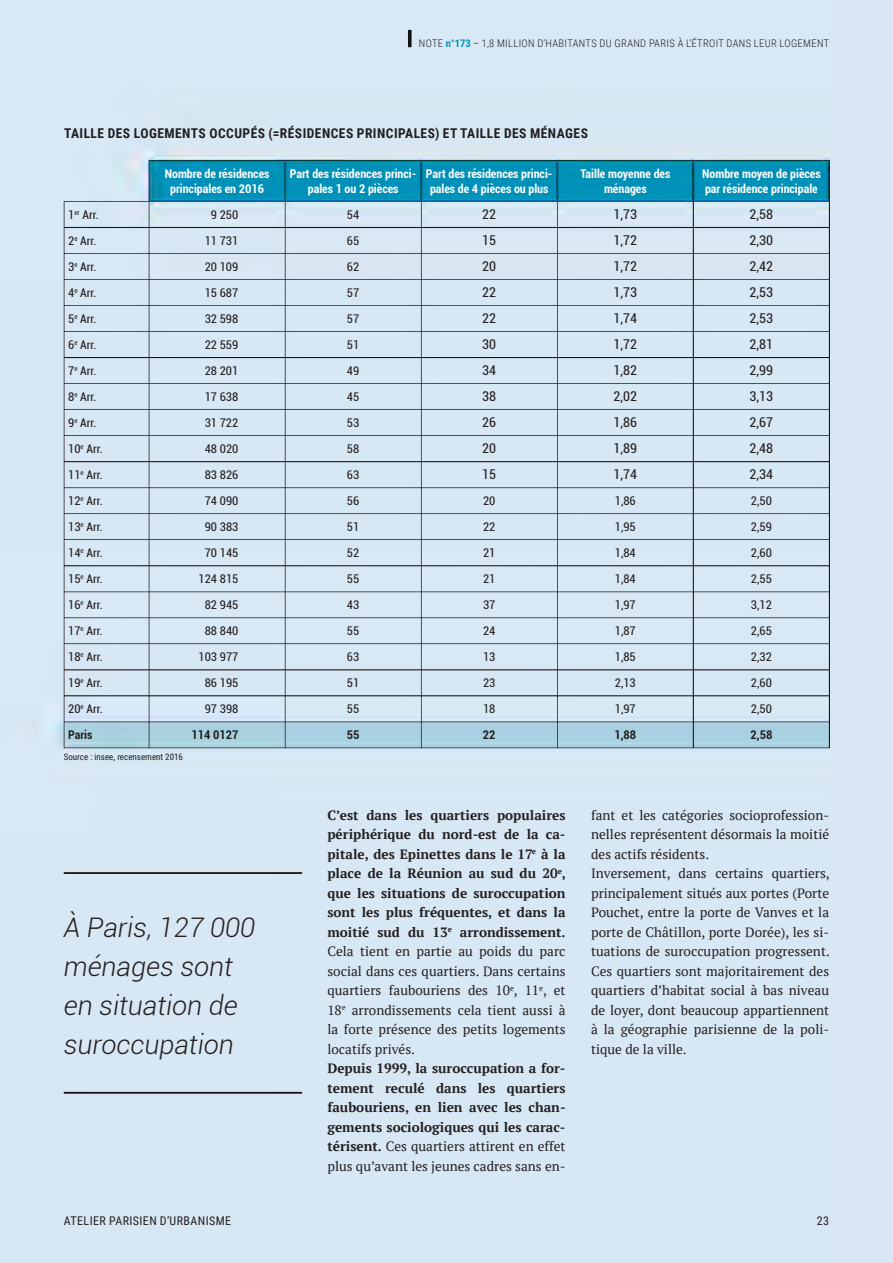
<style>
.page{position:relative;width:893px;height:1263px;background:#fff}
.page>*{position:absolute;margin:0;border:0;box-sizing:border-box;transform-origin:0 0}
.t1{font:italic 300 27px/39px "Roboto";color:#231f20}
.t2{font:700 13.5px/19.5px "PT Serif";color:#231f20;text-align:justify}
.t3{font:13.5px/19.5px "PT Serif";color:#231f20}
.t4{font:condensed 13.5px "Roboto";color:#231f20}
.t5{font:700 13.5px "Roboto Condensed";letter-spacing:.035em;color:#231f20}
.t6{font:condensed 12px "Roboto";color:#231f20}
.t7{font:700 condensed 12px/15px "Roboto";color:#fff;text-align:center}
.t8{font:12px "Roboto Condensed";letter-spacing:.035em;color:#231f20}
.t9{font:700 condensed 12px "Roboto";color:#231f20}
.t10{font:300 10.5px "Roboto Condensed";letter-spacing:.035em;color:#231f20}
.t11{font:9px "Roboto Condensed";color:#231f20}
.s1{font-weight:700;color:#0097bb}
.s2{font-weight:400}
</style>
<div class="page">
<img style="left:0;top:0;width:893px;height:1262px">
<p class="t10" style="left:419px;top:36px;width:412px">NOTE <span class="s1">n°173</span> – 1,8 MILLION D’HABITANTS DU GRAND PARIS À L’ÉTROIT DANS LEUR LOGEMENT</p>
<p class="t5" style="left:64px;top:123px;width:525px">TAILLE DES LOGEMENTS OCCUPÉS (=RÉSIDENCES PRINCIPALES) ET TAILLE DES MÉNAGES</p>
<p class="t7" style="left:165px;top:165px;width:106px">Nombre de résidences principales en 2016</p>
<p class="t7" style="left:290px;top:165px;width:128px">Part des résidences princi&shy;pales 1 ou 2 pièces</p>
<p class="t7" style="left:426px;top:165px;width:128px">Part des résidences princi&shy;pales de 4 pièces ou plus</p>
<p class="t7" style="left:580px;top:165px;width:91px">Taille moyenne des ménages</p>
<p class="t7" style="left:702px;top:165px;width:120px;text-align:left">Nombre moyen de pièces par résidence principale</p>
<p class="t6" style="left:68px;top:206px;width:32px">1<sup>er</sup> Arr.</p>
<p class="t6" style="left:211px;top:206px;width:29px">9 250</p>
<p class="t6" style="left:347px;top:206px;width:14px">54</p>
<p class="t4" style="left:482px;top:205px;width:15px">22</p>
<p class="t4" style="left:613px;top:205px;width:25px">1,73</p>
<p class="t4" style="left:750px;top:205px;width:25px">2,58</p>
<p class="t6" style="left:68px;top:232px;width:30px">2<sup>e</sup> Arr.</p>
<p class="t6" style="left:205px;top:232px;width:35px">11 731</p>
<p class="t6" style="left:347px;top:232px;width:14px">65</p>
<p class="t4" style="left:482px;top:231px;width:15px">15</p>
<p class="t4" style="left:613px;top:231px;width:25px">1,72</p>
<p class="t4" style="left:750px;top:231px;width:25px">2,30</p>
<p class="t6" style="left:68px;top:258px;width:30px">3<sup>e</sup> Arr.</p>
<p class="t6" style="left:205px;top:258px;width:35px">20 109</p>
<p class="t6" style="left:347px;top:258px;width:14px">62</p>
<p class="t4" style="left:482px;top:257px;width:15px">20</p>
<p class="t4" style="left:613px;top:257px;width:25px">1,72</p>
<p class="t4" style="left:750px;top:257px;width:25px">2,42</p>
<p class="t6" style="left:68px;top:284px;width:30px">4<sup>e</sup> Arr.</p>
<p class="t6" style="left:205px;top:284px;width:35px">15 687</p>
<p class="t6" style="left:347px;top:284px;width:14px">57</p>
<p class="t4" style="left:482px;top:283px;width:15px">22</p>
<p class="t4" style="left:613px;top:283px;width:25px">1,73</p>
<p class="t4" style="left:750px;top:283px;width:25px">2,53</p>
<p class="t6" style="left:68px;top:310px;width:30px">5<sup>e</sup> Arr.</p>
<p class="t6" style="left:205px;top:310px;width:35px">32 598</p>
<p class="t6" style="left:347px;top:310px;width:14px">57</p>
<p class="t4" style="left:482px;top:309px;width:15px">22</p>
<p class="t4" style="left:613px;top:309px;width:25px">1,74</p>
<p class="t4" style="left:750px;top:309px;width:25px">2,53</p>
<p class="t6" style="left:68px;top:336px;width:30px">6<sup>e</sup> Arr.</p>
<p class="t6" style="left:205px;top:336px;width:35px">22 559</p>
<p class="t6" style="left:347px;top:336px;width:14px">51</p>
<p class="t4" style="left:482px;top:335px;width:15px">30</p>
<p class="t4" style="left:613px;top:335px;width:25px">1,72</p>
<p class="t4" style="left:750px;top:335px;width:25px">2,81</p>
<p class="t6" style="left:68px;top:362px;width:30px">7<sup>e</sup> Arr.</p>
<p class="t6" style="left:205px;top:362px;width:35px">28 201</p>
<p class="t6" style="left:347px;top:362px;width:14px">49</p>
<p class="t4" style="left:482px;top:361px;width:15px">34</p>
<p class="t4" style="left:613px;top:361px;width:25px">1,82</p>
<p class="t4" style="left:750px;top:361px;width:25px">2,99</p>
<p class="t6" style="left:68px;top:388px;width:30px">8<sup>e</sup> Arr.</p>
<p class="t6" style="left:205px;top:388px;width:35px">17 638</p>
<p class="t6" style="left:347px;top:388px;width:14px">45</p>
<p class="t4" style="left:482px;top:387px;width:15px">38</p>
<p class="t4" style="left:613px;top:387px;width:25px">2,02</p>
<p class="t4" style="left:750px;top:387px;width:25px">3,13</p>
<p class="t6" style="left:68px;top:414px;width:30px">9<sup>e</sup> Arr.</p>
<p class="t6" style="left:205px;top:414px;width:35px">31 722</p>
<p class="t6" style="left:347px;top:414px;width:14px">53</p>
<p class="t4" style="left:482px;top:413px;width:15px">26</p>
<p class="t4" style="left:613px;top:413px;width:25px">1,86</p>
<p class="t4" style="left:750px;top:413px;width:25px">2,67</p>
<p class="t6" style="left:68px;top:440px;width:36px">10<sup>e</sup> Arr.</p>
<p class="t6" style="left:205px;top:440px;width:35px">48 020</p>
<p class="t6" style="left:347px;top:440px;width:14px">58</p>
<p class="t4" style="left:482px;top:439px;width:15px">20</p>
<p class="t4" style="left:613px;top:439px;width:25px">1,89</p>
<p class="t4" style="left:750px;top:439px;width:25px">2,48</p>
<p class="t6" style="left:68px;top:466px;width:36px">11<sup>e</sup> Arr.</p>
<p class="t6" style="left:205px;top:466px;width:35px">83 826</p>
<p class="t6" style="left:347px;top:466px;width:14px">63</p>
<p class="t4" style="left:482px;top:465px;width:15px">15</p>
<p class="t4" style="left:613px;top:465px;width:25px">1,74</p>
<p class="t4" style="left:750px;top:465px;width:25px">2,34</p>
<p class="t6" style="left:68px;top:492px;width:36px">12<sup>e</sup> Arr.</p>
<p class="t6" style="left:205px;top:492px;width:35px">74 090</p>
<p class="t6" style="left:347px;top:492px;width:14px">56</p>
<p class="t6" style="left:483px;top:492px;width:14px">20</p>
<p class="t6" style="left:615px;top:492px;width:22px">1,86</p>
<p class="t6" style="left:751px;top:492px;width:23px">2,50</p>
<p class="t6" style="left:68px;top:518px;width:36px">13<sup>e</sup> Arr.</p>
<p class="t6" style="left:205px;top:518px;width:35px">90 383</p>
<p class="t6" style="left:347px;top:518px;width:14px">51</p>
<p class="t6" style="left:483px;top:518px;width:14px">22</p>
<p class="t6" style="left:615px;top:518px;width:22px">1,95</p>
<p class="t6" style="left:751px;top:518px;width:23px">2,59</p>
<p class="t6" style="left:68px;top:544px;width:36px">14<sup>e</sup> Arr.</p>
<p class="t6" style="left:205px;top:544px;width:35px">70 145</p>
<p class="t6" style="left:347px;top:544px;width:14px">52</p>
<p class="t6" style="left:483px;top:544px;width:14px">21</p>
<p class="t6" style="left:615px;top:544px;width:22px">1,84</p>
<p class="t6" style="left:751px;top:544px;width:23px">2,60</p>
<p class="t6" style="left:68px;top:570px;width:36px">15<sup>e</sup> Arr.</p>
<p class="t6" style="left:199px;top:570px;width:41px">124 815</p>
<p class="t6" style="left:347px;top:570px;width:14px">55</p>
<p class="t6" style="left:483px;top:570px;width:14px">21</p>
<p class="t6" style="left:615px;top:570px;width:22px">1,84</p>
<p class="t6" style="left:751px;top:570px;width:22px">2,55</p>
<p class="t6" style="left:68px;top:596px;width:36px">16<sup>e</sup> Arr.</p>
<p class="t6" style="left:205px;top:596px;width:35px">82 945</p>
<p class="t6" style="left:347px;top:596px;width:14px">43</p>
<p class="t6" style="left:483px;top:596px;width:14px">37</p>
<p class="t6" style="left:615px;top:596px;width:22px">1,97</p>
<p class="t6" style="left:751px;top:596px;width:23px">3,12</p>
<p class="t6" style="left:68px;top:622px;width:36px">17<sup>e</sup> Arr.</p>
<p class="t6" style="left:205px;top:622px;width:35px">88 840</p>
<p class="t6" style="left:347px;top:622px;width:14px">55</p>
<p class="t6" style="left:483px;top:622px;width:14px">24</p>
<p class="t6" style="left:615px;top:622px;width:22px">1,87</p>
<p class="t6" style="left:751px;top:622px;width:23px">2,65</p>
<p class="t6" style="left:68px;top:648px;width:36px">18<sup>e</sup> Arr.</p>
<p class="t6" style="left:199px;top:648px;width:41px">103 977</p>
<p class="t6" style="left:347px;top:648px;width:14px">63</p>
<p class="t6" style="left:483px;top:648px;width:14px">13</p>
<p class="t6" style="left:615px;top:648px;width:22px">1,85</p>
<p class="t6" style="left:751px;top:648px;width:22px">2,32</p>
<p class="t6" style="left:68px;top:674px;width:36px">19<sup>e</sup> Arr.</p>
<p class="t6" style="left:205px;top:674px;width:35px">86 195</p>
<p class="t6" style="left:347px;top:674px;width:14px">51</p>
<p class="t6" style="left:483px;top:674px;width:14px">23</p>
<p class="t6" style="left:615px;top:674px;width:22px">2,13</p>
<p class="t6" style="left:751px;top:674px;width:23px">2,60</p>
<p class="t6" style="left:68px;top:700px;width:36px">20<sup>e</sup> Arr.</p>
<p class="t6" style="left:205px;top:700px;width:35px">97 398</p>
<p class="t6" style="left:347px;top:700px;width:14px">55</p>
<p class="t6" style="left:483px;top:700px;width:14px">18</p>
<p class="t6" style="left:615px;top:700px;width:22px">1,97</p>
<p class="t6" style="left:751px;top:700px;width:23px">2,50</p>
<p class="t9" style="left:68px;top:726px;width:26px">Paris</p>
<p class="t9" style="left:192px;top:726px;width:48px">114 0127</p>
<p class="t9" style="left:347px;top:726px;width:14px">55</p>
<p class="t9" style="left:483px;top:726px;width:14px">22</p>
<p class="t9" style="left:614px;top:726px;width:23px">1,88</p>
<p class="t9" style="left:750px;top:726px;width:23px">2,58</p>
<p class="t11" style="left:64px;top:750px;width:121px">Source : insee, recensement 2016</p>
<h1 class="t1" style="left:64px;top:907px;width:193px">À Paris, 127 000 ménages sont en situation de suroccupation</h1>
<p class="t8" style="left:64px;top:1212px;width:169px">ATELIER PARISIEN D’URBANISME</p>
<p class="t2" style="left:327px;top:805px;width:240px">C’est dans les quartiers populaires périphérique du nord-est de la ca&shy;pitale, des Epinettes dans le 17<sup>e</sup> à la place de la Réunion au sud du 20<sup>e</sup>, que les situations de suroccupation sont les plus fréquentes, et dans la moitié sud du 13<sup>e</sup> arrondissement.<br><span class="s2">Cela tient en partie au poids du parc social dans ces quartiers. Dans certains quartiers faubouriens des 10</span><sup>e</sup><span class="s2">, 11</span><sup>e</sup><span class="s2">, et 18</span><sup>e</sup> <span class="s2">arrondissements cela tient aussi à la forte présence des petits logements locatifs privés.</span></p>
<p class="t2" style="left:327px;top:1059px;width:240px">Depuis 1999, la suroccupation a for&shy;tement reculé dans les quartiers faubouriens, en lien avec les chan&shy;gements sociologiques qui les carac&shy;térisent. <span class="s2">Ces quartiers attirent en effet plus qu’avant les jeunes cadres sans en-</span></p>
<p class="t3" style="left:591px;top:805px;width:240px">fant et les catégories socioprofession&shy;nelles représentent désormais la moitié des actifs résidents.<br>Inversement, dans certains quartiers, principalement situés aux portes (Porte Pouchet, entre la porte de Vanves et la porte de Châtillon, porte Dorée), les si&shy;tuations de suroccupation progressent.<br>Ces quartiers sont majoritairement des quartiers d’habitat social à bas niveau de loyer, dont beaucoup appartiennent à la géographie parisienne de la poli&shy;tique de la ville.</p>
<p class="t8" style="left:817px;top:1212px;width:14px">23</p>
</div>
